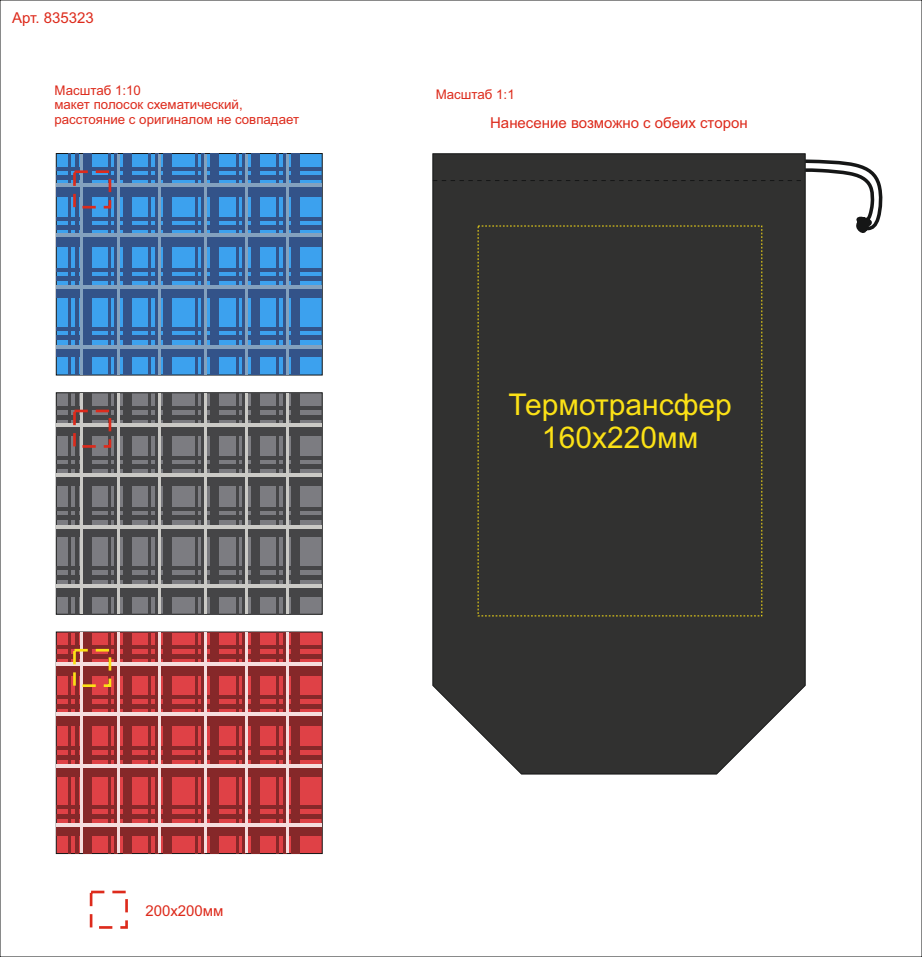
<style>
.page{position:relative;width:922px;height:957px;background:#fff}
.page>*{position:absolute;margin:0;border:0;box-sizing:border-box;transform-origin:0 0}
.t1{font:30px/33.5px "Arial";color:#fbe116;text-align:center}
.t2{font:15px "Arial";color:#dd2b1c}
.t3{font:13.31px/14.9px "Arial";color:#dd2b1c}
</style>
<div class="page">
<div style="left:90px;top:890px;width:38px;height:38px;border:3px dashed #dd2b1c"></div>
<svg style="left:56px;top:153px;width:266px;height:222px;background:#3b9ae3"></svg>
<div style="left:56px;top:346px;width:266px;height:11px;background:#335389"></div>
<div style="left:210px;top:153px;width:8px;height:222px;background:#335389"></div>
<div style="left:56px;top:335px;width:266px;height:5px;background:#335389"></div>
<hr style="left:201px;top:153px;width:4px;height:222px;background:#335389">
<hr style="left:56px;top:327px;width:266px;height:3px;background:#335389">
<hr style="left:195px;top:153px;width:3px;height:222px;background:#335389">
<div style="left:56px;top:287px;width:266px;height:11px;background:#335389"></div>
<div style="left:163px;top:153px;width:9px;height:222px;background:#335389"></div>
<div style="left:56px;top:276px;width:266px;height:5px;background:#335389"></div>
<hr style="left:155px;top:153px;width:3px;height:222px;background:#335389">
<hr style="left:56px;top:268px;width:266px;height:3px;background:#335389">
<hr style="left:148px;top:153px;width:3px;height:222px;background:#335389">
<div style="left:56px;top:236px;width:266px;height:11px;background:#335389"></div>
<div style="left:123px;top:153px;width:8px;height:222px;background:#335389"></div>
<div style="left:56px;top:225px;width:266px;height:5px;background:#335389"></div>
<hr style="left:114px;top:153px;width:4px;height:222px;background:#335389">
<hr style="left:56px;top:217px;width:266px;height:3px;background:#335389">
<hr style="left:108px;top:153px;width:2px;height:222px;background:#335389">
<div style="left:56px;top:186px;width:266px;height:11px;background:#335389"></div>
<div style="left:84px;top:153px;width:8px;height:222px;background:#335389"></div>
<div style="left:56px;top:175px;width:266px;height:5px;background:#335389"></div>
<hr style="left:75px;top:153px;width:4px;height:222px;background:#335389">
<hr style="left:56px;top:167px;width:266px;height:3px;background:#335389">
<hr style="left:68px;top:153px;width:3px;height:222px;background:#335389">
<div style="left:251px;top:153px;width:8px;height:222px;background:#335389"></div>
<hr style="left:242px;top:153px;width:4px;height:222px;background:#335389">
<hr style="left:236px;top:153px;width:3px;height:222px;background:#335389">
<div style="left:291px;top:153px;width:9px;height:222px;background:#335389"></div>
<hr style="left:283px;top:153px;width:4px;height:222px;background:#335389">
<hr style="left:276px;top:153px;width:3px;height:222px;background:#335389">
<hr style="left:80px;top:154px;width:3px;height:220px;background:#83a1be">
<hr style="left:117px;top:154px;width:2px;height:220px;background:#83a1be">
<hr style="left:158px;top:154px;width:3px;height:220px;background:#83a1be">
<hr style="left:204px;top:154px;width:3px;height:220px;background:#83a1be">
<hr style="left:245px;top:154px;width:3px;height:220px;background:#83a1be">
<hr style="left:286px;top:154px;width:3px;height:220px;background:#83a1be">
<hr style="left:56px;top:184px;width:266px;height:3px;background:#83a1be">
<hr style="left:56px;top:233px;width:266px;height:4px;background:#83a1be">
<hr style="left:56px;top:285px;width:266px;height:4px;background:#83a1be">
<hr style="left:56px;top:345px;width:266px;height:3px;background:#83a1be">
<div style="left:73px;top:170px;width:38px;height:38px;border:3px dashed #dd2b1c"></div>
<svg style="left:56px;top:393px;width:266px;height:221px;background:#78787d"></svg>
<div style="left:56px;top:586px;width:266px;height:10px;background:#454547"></div>
<div style="left:210px;top:393px;width:8px;height:221px;background:#454547"></div>
<div style="left:56px;top:574px;width:266px;height:5px;background:#454547"></div>
<hr style="left:201px;top:393px;width:4px;height:221px;background:#454547">
<hr style="left:56px;top:566px;width:266px;height:4px;background:#454547">
<hr style="left:195px;top:393px;width:3px;height:221px;background:#454547">
<div style="left:56px;top:526px;width:266px;height:11px;background:#454547"></div>
<div style="left:163px;top:393px;width:9px;height:221px;background:#454547"></div>
<div style="left:56px;top:515px;width:266px;height:5px;background:#454547"></div>
<hr style="left:155px;top:393px;width:3px;height:221px;background:#454547">
<hr style="left:56px;top:507px;width:266px;height:4px;background:#454547">
<hr style="left:148px;top:393px;width:3px;height:221px;background:#454547">
<div style="left:56px;top:475px;width:266px;height:11px;background:#454547"></div>
<div style="left:123px;top:393px;width:8px;height:221px;background:#454547"></div>
<div style="left:56px;top:464px;width:266px;height:5px;background:#454547"></div>
<hr style="left:114px;top:393px;width:4px;height:221px;background:#454547">
<hr style="left:56px;top:456px;width:266px;height:4px;background:#454547">
<hr style="left:108px;top:393px;width:2px;height:221px;background:#454547">
<div style="left:56px;top:426px;width:266px;height:10px;background:#454547"></div>
<div style="left:84px;top:393px;width:8px;height:221px;background:#454547"></div>
<div style="left:56px;top:414px;width:266px;height:5px;background:#454547"></div>
<hr style="left:75px;top:393px;width:4px;height:221px;background:#454547">
<hr style="left:56px;top:406px;width:266px;height:4px;background:#454547">
<hr style="left:68px;top:393px;width:3px;height:221px;background:#454547">
<div style="left:251px;top:393px;width:8px;height:221px;background:#454547"></div>
<hr style="left:242px;top:393px;width:4px;height:221px;background:#454547">
<hr style="left:236px;top:393px;width:3px;height:221px;background:#454547">
<div style="left:291px;top:393px;width:9px;height:221px;background:#454547"></div>
<hr style="left:283px;top:393px;width:4px;height:221px;background:#454547">
<hr style="left:276px;top:393px;width:3px;height:221px;background:#454547">
<hr style="left:80px;top:393px;width:3px;height:221px;background:#cbcac6">
<hr style="left:117px;top:393px;width:2px;height:221px;background:#cbcac6">
<hr style="left:158px;top:393px;width:3px;height:221px;background:#cbcac6">
<hr style="left:204px;top:393px;width:3px;height:221px;background:#cbcac6">
<hr style="left:245px;top:393px;width:3px;height:221px;background:#cbcac6">
<hr style="left:286px;top:393px;width:3px;height:221px;background:#cbcac6">
<hr style="left:56px;top:423px;width:266px;height:3px;background:#cbcac6">
<hr style="left:56px;top:473px;width:266px;height:3px;background:#cbcac6">
<hr style="left:56px;top:525px;width:266px;height:3px;background:#cbcac6">
<hr style="left:56px;top:584px;width:266px;height:4px;background:#cbcac6">
<div style="left:73px;top:410px;width:38px;height:38px;border:3px dashed #dd2b1c"></div>
<svg style="left:56px;top:632px;width:266px;height:221px;background:#d63f44"></svg>
<div style="left:56px;top:825px;width:266px;height:10px;background:#862829"></div>
<div style="left:210px;top:632px;width:8px;height:221px;background:#862829"></div>
<div style="left:56px;top:814px;width:266px;height:5px;background:#862829"></div>
<hr style="left:201px;top:632px;width:4px;height:221px;background:#862829">
<hr style="left:56px;top:805px;width:266px;height:4px;background:#862829">
<hr style="left:195px;top:632px;width:3px;height:221px;background:#862829">
<div style="left:56px;top:766px;width:266px;height:10px;background:#862829"></div>
<div style="left:163px;top:632px;width:9px;height:221px;background:#862829"></div>
<hr style="left:56px;top:755px;width:266px;height:4px;background:#862829">
<hr style="left:155px;top:632px;width:3px;height:221px;background:#862829">
<hr style="left:56px;top:746px;width:266px;height:4px;background:#862829">
<hr style="left:148px;top:632px;width:3px;height:221px;background:#862829">
<div style="left:56px;top:715px;width:266px;height:10px;background:#862829"></div>
<div style="left:123px;top:632px;width:8px;height:221px;background:#862829"></div>
<hr style="left:56px;top:704px;width:266px;height:4px;background:#862829">
<hr style="left:114px;top:632px;width:4px;height:221px;background:#862829">
<hr style="left:56px;top:695px;width:266px;height:4px;background:#862829">
<hr style="left:108px;top:632px;width:2px;height:221px;background:#862829">
<div style="left:56px;top:665px;width:266px;height:10px;background:#862829"></div>
<div style="left:84px;top:632px;width:8px;height:221px;background:#862829"></div>
<div style="left:56px;top:654px;width:266px;height:5px;background:#862829"></div>
<hr style="left:75px;top:632px;width:4px;height:221px;background:#862829">
<hr style="left:56px;top:645px;width:266px;height:4px;background:#862829">
<hr style="left:68px;top:632px;width:3px;height:221px;background:#862829">
<div style="left:251px;top:632px;width:8px;height:221px;background:#862829"></div>
<hr style="left:242px;top:632px;width:4px;height:221px;background:#862829">
<hr style="left:236px;top:632px;width:3px;height:221px;background:#862829">
<div style="left:291px;top:632px;width:9px;height:221px;background:#862829"></div>
<hr style="left:283px;top:632px;width:4px;height:221px;background:#862829">
<hr style="left:276px;top:632px;width:3px;height:221px;background:#862829">
<hr style="left:80px;top:632px;width:3px;height:221px;background:#f5dede">
<hr style="left:117px;top:632px;width:2px;height:221px;background:#f5dede">
<hr style="left:158px;top:632px;width:3px;height:221px;background:#f5dede">
<hr style="left:204px;top:632px;width:3px;height:221px;background:#f5dede">
<hr style="left:245px;top:632px;width:3px;height:221px;background:#f5dede">
<hr style="left:286px;top:632px;width:3px;height:221px;background:#f5dede">
<hr style="left:56px;top:662px;width:266px;height:4px;background:#f5dede">
<hr style="left:56px;top:712px;width:266px;height:3px;background:#f5dede">
<hr style="left:56px;top:764px;width:266px;height:3px;background:#f5dede">
<hr style="left:56px;top:823px;width:266px;height:4px;background:#f5dede">
<div style="left:73px;top:649px;width:38px;height:38px;border:3px dashed #fbe116"></div>
<div style="left:432px;top:153px;width:373px;height:621px;background:#313130"></div>
<svg style="left:433px;top:158px;width:450px;height:78px;background:#4d4d4c"></svg>
<p class="t2" style="left:12px;top:12px;width:83px">Арт. 835323</p>
<p class="t3" style="left:54px;top:84px;width:246px">Масштаб 1:10<br>макет полосок схематический, расстояние с оригиналом не совпадает</p>
<p class="t3" style="left:435px;top:88px;width:81px">Масштаб 1:1</p>
<p class="t2" style="left:490px;top:117px;width:259px">Нанесение возможно с обеих сторон</p>
<h1 class="t1" style="left:508px;top:390px;width:225px">Термотрансфер<br>160х220мм</h1>
<p class="t2" style="left:145px;top:905px;width:80px">200х200мм</p>
</div>
